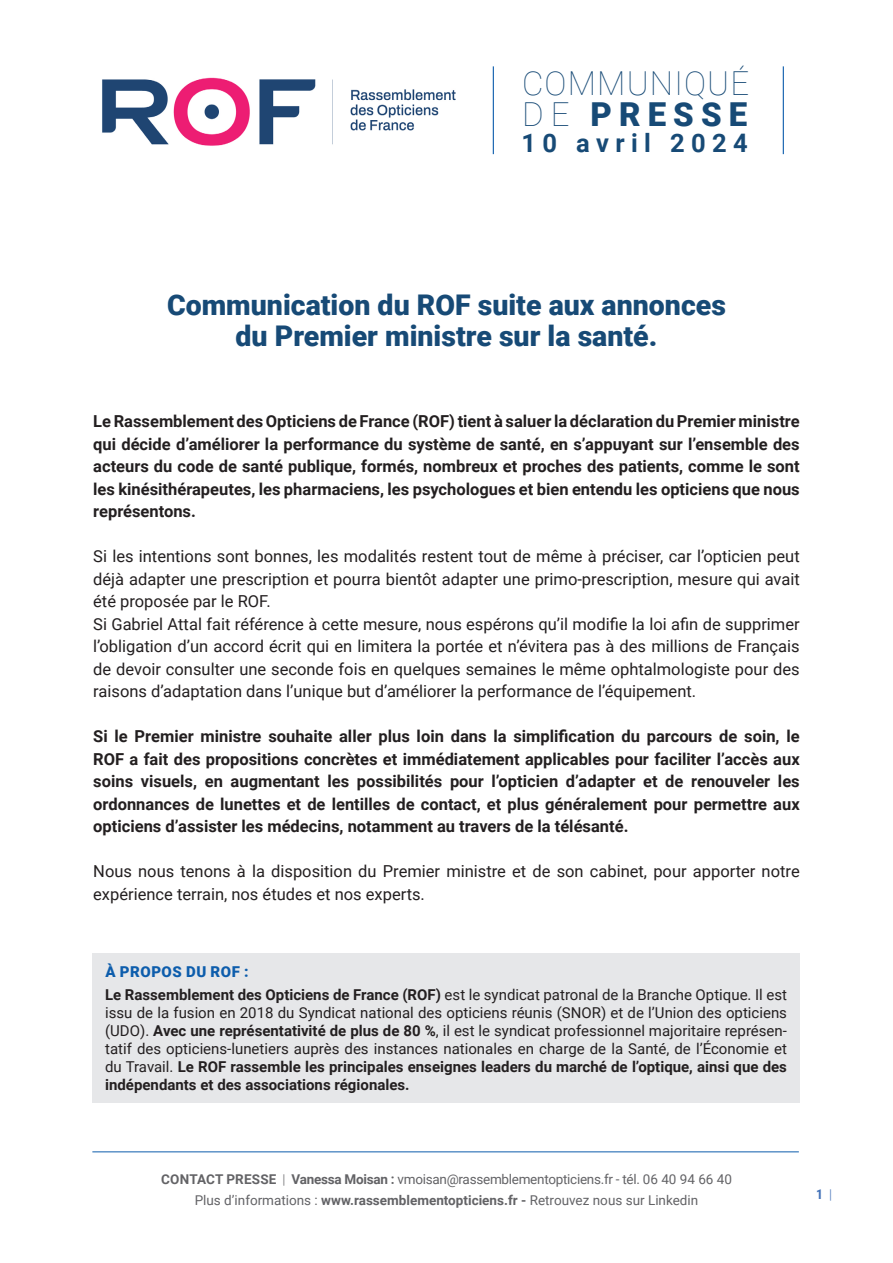
<style>
.page{position:relative;width:893px;height:1263px;background:#fff}
.page>*{position:absolute;margin:0;border:0;box-sizing:border-box;transform-origin:0 0}
._02-Titre{font:100 33px "Roboto";letter-spacing:.035em;color:#174a76}
._02-Titre-2{font:900 33px "Roboto";letter-spacing:.215em;color:#174a76}
._02-Titre-3{font:900 28.5px "Roboto";color:#174a76}
._02-Titre-4{font:700 25.5px "Roboto";letter-spacing:.25em;color:#174a76}
._05-Texte_courant-Puces{font:700 16.5px/22.5px "Roboto";color:#231f20;text-align:justify}
._05-Texte_courant-Puces-2{font:16.5px/22.5px "Roboto";color:#231f20;text-align:justify}
.t1{font:15px/18px "Roboto";color:#231f20;text-align:justify}
._04-Sous-titre-Coul{font:900 15px "Roboto";letter-spacing:.035em;color:#0d5dac}
.t2{font:13.5px "Roboto";letter-spacing:-.02em;color:#636366}
.t3{font:13.5px "Roboto";color:#636366}
.t4{font:700 13.5px "Roboto Condensed";color:#4372b8}
.s1{font-weight:100}
.s2{font-weight:700}
.s3{font-weight:300}
</style>
<div class="page">
<hr style="left:92px;top:1151px;width:707px;height:1px;background:#0d5dac">
<hr style="left:493px;top:66px;width:1px;height:88px;background:#0d5dac">
<hr style="left:783px;top:66px;width:1px;height:88px;background:#0d5dac">
<img style="left:102px;top:77px;width:354px;height:69px">
<div style="left:92px;top:953px;width:708px;height:150px;background:#e6e7e9"></div>
<p class="_02-Titre" style="left:522px;top:60px;width:229px">COMMUNIQUÉ</p>
<p class="_02-Titre-2" style="left:522px;top:91px;width:227px"><span class="s1">DE</span> PRESSE</p>
<p class="_02-Titre-4" style="left:521px;top:125px;width:228px">10 avril 2024</p>
<p class="_02-Titre-3" style="left:167px;top:285px;width:560px">Communication du ROF suite aux annonces</p>
<p class="_02-Titre-3" style="left:236px;top:316px;width:423px">du Premier ministre sur la santé.</p>
<p class="_05-Texte_courant-Puces" style="left:93px;top:409px;width:708px">Le Rassemblement des Opticiens de France (ROF) tient à saluer la déclaration du Premier ministre qui décide d’améliorer la performance du système de santé, en s’appuyant sur l’ensemble des acteurs du code de santé publique, formés, nombreux et proches des patients, comme le sont les kinésithérapeutes, les pharmaciens, les psychologues et bien entendu les opticiens que nous représentons.</p>
<p class="_05-Texte_courant-Puces-2" style="left:93px;top:544px;width:708px">Si les intentions sont bonnes, les modalités restent tout de même à préciser, car l’opticien peut déjà adapter une prescription et pourra bientôt adapter une primo-prescription, mesure qui avait été proposée par le ROF.</p>
<p class="_05-Texte_courant-Puces-2" style="left:93px;top:612px;width:708px">Si Gabriel Attal fait référence à cette mesure, nous espérons qu’il modifie la loi afin de supprimer l’obligation d’un accord écrit qui en limitera la portée et n’évitera pas à des millions de Français de devoir consulter une seconde fois en quelques semaines le même ophtalmologiste pour des raisons d’adaptation dans l’unique but d’améliorer la performance de l’équipement.</p>
<p class="_05-Texte_courant-Puces" style="left:93px;top:724px;width:708px">Si le Premier ministre souhaite aller plus loin dans la simplification du parcours de soin, le ROF a fait des propositions concrètes et immédiatement applicables pour faciliter l’accès aux soins visuels, en augmentant les possibilités pour l’opticien d’adapter et de renouveler les ordonnances de lunettes et de lentilles de contact, et plus généralement pour permettre aux opticiens d’assister les médecins, notamment au travers de la télésanté.</p>
<p class="_05-Texte_courant-Puces-2" style="left:93px;top:859px;width:708px">Nous nous tenons à la disposition du Premier ministre et de son cabinet, pour apporter notre expérience terrain, nos études et nos experts.</p>
<p class="_04-Sous-titre-Coul" style="left:105px;top:961px;width:145px">À PROPOS DU ROF :</p>
<p class="t1" style="left:105px;top:985px;width:683px"><span class="s2">Le Rassemblement des Opticiens de France (ROF)</span> est le syndicat patronal de la Branche Optique. Il est issu de la fusion en 2018 du Syndicat national des opticiens réunis (SNOR) et de l’Union des opticiens (UDO). <span class="s2">Avec une représentativité de plus de 80 %</span>, il est le syndicat professionnel majoritaire représen&shy;tatif des opticiens-lunetiers auprès des instances nationales en charge de la Santé, de l’Économie et du Travail. <span class="s2">Le ROF rassemble les principales enseignes leaders du marché de l’optique, ainsi que des indépendants et des associations régionales.</span></p>
<p class="t2" style="left:161px;top:1170px;width:572px"><span class="s2">CONTACT PRESSE</span> <span class="s3">|</span> <span class="s2">Vanessa Moisan :</span> vmoisan@rassemblementopticiens.fr - tél. 06 40 94 66 40</p>
<p class="t3" style="left:195px;top:1191px;width:505px">Plus d’informations : <span class="s2">www.rassemblementopticiens.fr -</span> Retrouvez nous sur Linkedin</p>
<p class="t4" style="left:816px;top:1185px;width:17px">1 <span class="s3">|</span></p>
</div>
